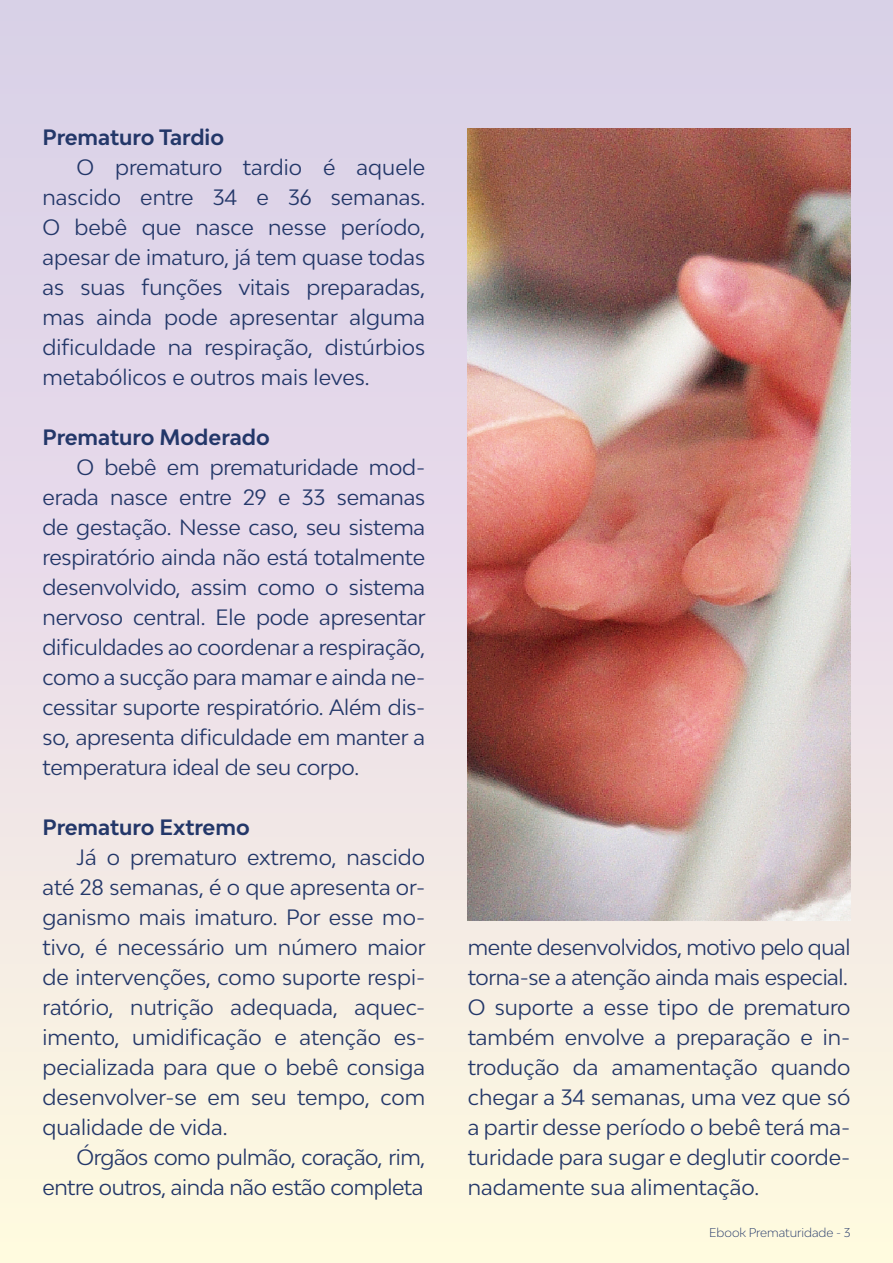
<style>
.page{position:relative;width:893px;height:1263px;background:#fff}
.page>*{position:absolute;margin:0;border:0;box-sizing:border-box;transform-origin:0 0}
.t1{font:21px/30px "Bw Modelica";letter-spacing:-.01em;color:#233769;text-align:justify}
.t2{font:700 21px "Bw Modelica";color:#233769}
.t3{font:300 12px "Bw Modelica";color:#233769}
</style>
<div class="page">
<div style="left:0;top:0;width:893px;height:1263px;background:linear-gradient(to bottom,#d7cbeb,#fff7e2)"></div>
<img style="left:468px;top:128px;width:382px;height:793px">
<p class="t2" style="left:43px;top:123px;width:183px">Prematuro Tardio</p>
<p class="t1" style="left:43px;top:151px;width:384px;text-indent:34px">O prematuro tardio é aquele nascido entre 34 e 36 semanas.<br>O bebê que nasce nesse período, apesar de imaturo, já tem quase todas as suas funções vitais preparadas, mas ainda pode apresentar alguma dificuldade na respiração, distúrbios metabólicos e outros mais leves.</p>
<p class="t2" style="left:43px;top:423px;width:229px">Prematuro Moderado</p>
<p class="t1" style="left:43px;top:451px;width:385px;text-indent:34px">O bebê em prematuridade mod&shy;erada nasce entre 29 e 33 semanas de gestação. Nesse caso, seu sistema respiratório ainda não está totalmente desenvolvido, assim como o sistema nervoso central. Ele pode apresentar dificuldades ao coordenar a respiração, como a sucção para mamar e ainda ne&shy;cessitar suporte respiratório. Além dis&shy;so, apresenta dificuldade em manter a temperatura ideal de seu corpo.</p>
<p class="t2" style="left:43px;top:813px;width:209px">Prematuro Extremo</p>
<p class="t1" style="left:43px;top:841px;width:385px;text-indent:34px">Já o prematuro extremo, nascido até 28 semanas, é o que apresenta or&shy;ganismo mais imaturo. Por esse mo&shy;tivo, é necessário um número maior de intervenções, como suporte respi&shy;ratório, nutrição adequada, aquec&shy;imento, umidificação e atenção es&shy;pecializada para que o bebê consiga desenvolver-se em seu tempo, com qualidade de vida.</p>
<p class="t1" style="left:43px;top:1141px;width:384px;text-align:right">Órgãos como pulmão, coração, rim, entre outros, ainda não estão completa</p>
<p class="t1" style="left:468px;top:931px;width:384px">mente desenvolvidos, motivo pelo qual torna-se a atenção ainda mais especial.</p>
<p class="t1" style="left:468px;top:991px;width:384px">O suporte a esse tipo de prematuro também envolve a preparação e in&shy;trodução da amamentação quando chegar a 34 semanas, uma vez que só a partir desse período o bebê terá ma&shy;turidade para sugar e deglutir coorde&shy;nadamente sua alimentação.</p>
<p class="t3" style="left:709px;top:1225px;width:143px">Ebook Prematuridade - 3</p>
</div>
